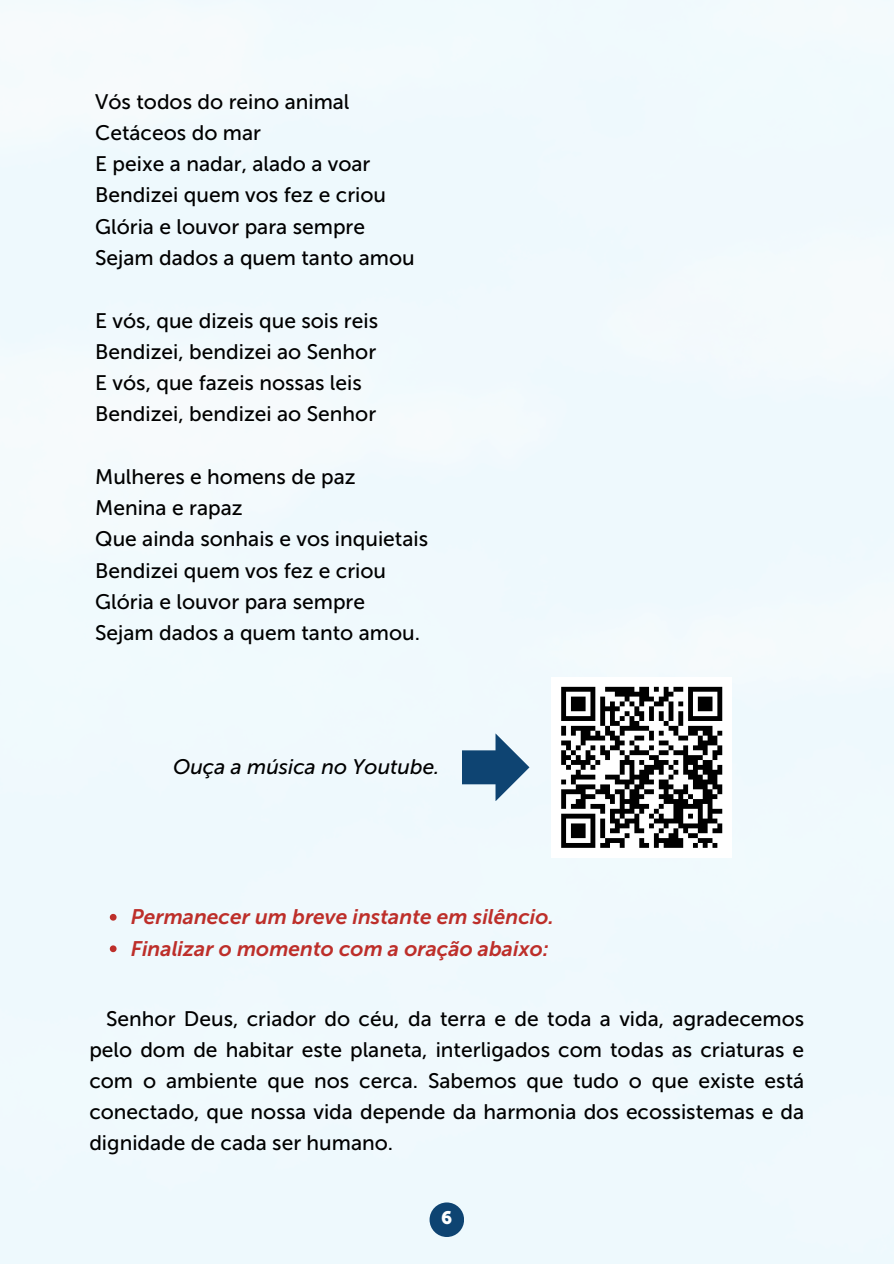
<style>
.page{position:relative;width:894px;height:1264px;background:#fff}
.page>*{position:absolute;margin:0;border:0;box-sizing:border-box;transform-origin:0 0}
.t1{font:21px/31.2px "Museo Sans 500";color:#000}
.t2{font:italic 21px "Museo Sans 700";color:#bd2f2a}
.t3{font:italic 21px "Museo Sans 500";color:#000}
.t4{font:18px "Museo Sans 900";color:#fff}
</style>
<div class="page">
<div style="left:0;top:0;width:893px;height:1263px;background:#f0f9fd"></div>
<div style="left:429px;top:1202px;width:35px;height:34px;background:#0e4472;border-radius:50%"></div>
<svg style="left:110px;top:913px;width:6px;height:7px"></svg>
<svg style="left:110px;top:945px;width:6px;height:7px"></svg>
<svg style="left:461px;top:733px;width:68px;height:68px"></svg>
<div style="left:551px;top:677px;width:180px;height:180px;background:#fff"></div>
<svg style="left:561px;top:686px;width:162px;height:162px"></svg>
<h1 class="t1" style="left:95px;top:86px;width:321px">Vós todos do reino animal<br>Cetáceos do mar<br>E peixe a nadar, alado a voar<br>Bendizei quem vos fez e criou<br>Glória e louvor para sempre<br>Sejam dados a quem tanto amou</h1>
<h1 class="t1" style="left:95px;top:305px;width:284px">E vós, que dizeis que sois reis<br>Bendizei, bendizei ao Senhor<br>E vós, que fazeis nossas leis<br>Bendizei, bendizei ao Senhor</h1>
<h1 class="t1" style="left:95px;top:461px;width:334px">Mulheres e homens de paz<br>Menina e rapaz<br>Que ainda sonhais e vos inquietais<br>Bendizei quem vos fez e criou<br>Glória e louvor para sempre</h1>
<p class="t1" style="left:95px;top:617px;width:326px">Sejam dados a quem tanto amou.</p>
<p class="t3" style="left:173px;top:754px;width:268px">Ouça a música no Youtube.</p>
<h1 class="t2" style="left:131px;top:904px;width:424px">Permanecer um breve instante em silêncio.</h1>
<p class="t2" style="left:131px;top:935px;width:419px">Finalizar o momento com a oração abaixo:</p>
<p class="t1" style="left:89px;top:1003px;width:716px;text-align:justify;text-indent:17px">Senhor Deus, criador do céu, da terra e de toda a vida, agradecemos pelo dom de habitar este planeta, interligados com todas as criaturas e com o ambiente que nos cerca. Sabemos que tudo o que existe está conectado, que nossa vida depende da harmonia dos ecossistemas e da dignidade de cada ser humano.</p>
<p class="t4" style="left:441px;top:1207px;width:13px">6</p>
</div>
